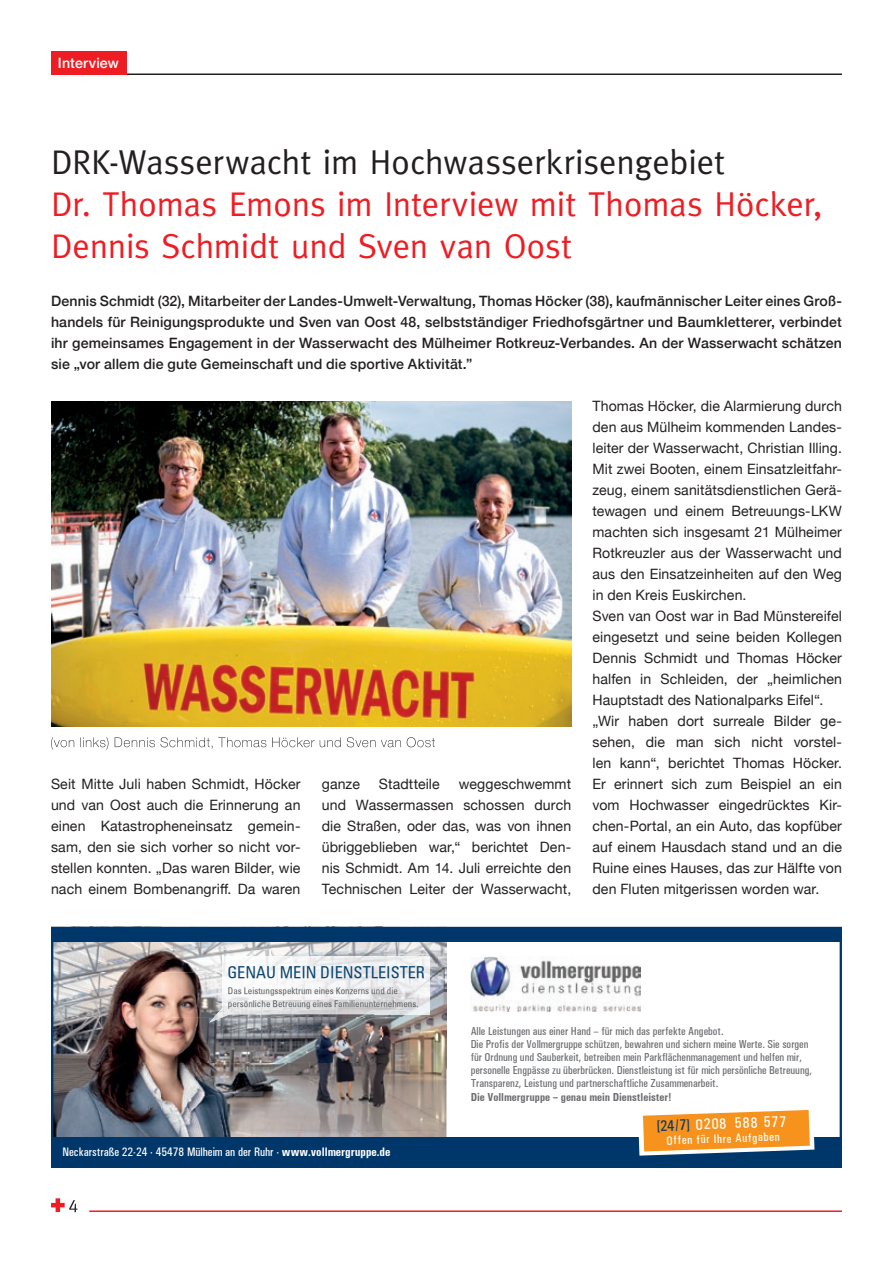
<style>
.page{position:relative;width:893px;height:1263px;background:#fff}
.page>*{position:absolute;margin:0;border:0;box-sizing:border-box;transform-origin:0 0}
.t1{font:34.5px/42px "Meta";letter-spacing:-.005em;color:#ee1d23}
.t2{font:34.5px "Meta";color:#231f20}
.t3{font:16.2px "Univers Condensed";color:#094571}
.t4{font:500 condensed 15.45px "Univers";color:#fff}
.t5{font:14.25px/21px "Helvetica Neue";letter-spacing:.01em;color:#231f20;text-align:justify}
.t6{font:500 14.25px/21px "Helvetica Neue";letter-spacing:.01em;color:#231f20;text-align:justify}
.t7{font:500 14.25px "Helvetica Neue";letter-spacing:.01em;color:#fff}
.t8{font:500 condensed 12.3px "Univers";color:#fff}
.t9{font:500 condensed 11.55px/13px "Univers";color:#6c6d70}
.t10{font:700 condensed 11.55px "Univers";color:#6c6d70}
.t11{font:9px/12.6px "Univers Condensed";color:#55595b}
.s1{font-family:"Univers Condensed";font-weight:400;font-stretch:normal}
.s2{font-weight:700}
.s3{color:#00376b}
</style>
<div class="page">
<hr style="left:89px;top:1210px;width:753px;height:2px;background:#ee1d23">
<hr style="left:120px;top:74px;width:722px;height:1px;background:#231f20">
<div style="left:51px;top:51px;width:76px;height:24px;background:#ee1d23"></div>
<svg style="left:51px;top:1198px;width:26px;height:14px"></svg>
<svg style="left:51px;top:737px;width:384px;height:12px"></svg>
<img style="left:51px;top:942px;width:791px;height:195px">
<img style="left:222px;top:957px;width:153px;height:32px">
<img style="left:375px;top:957px;width:55px;height:57px">
<img style="left:209px;top:989px;width:166px;height:33px">
<img style="left:471px;top:957px;width:170px;height:54px">
<div style="left:51px;top:1137px;width:791px;height:30px;background:#00376b"></div>
<div style="left:51px;top:927px;width:791px;height:15px;background:#00376b"></div>
<svg style="left:638px;top:1105px;width:176px;height:51px"></svg>
<img style="left:51px;top:401px;width:520px;height:325px">
<p class="t7" style="left:58px;top:52px;width:63px">Interview</p>
<h1 class="t2" style="left:51px;top:142px;width:676px">DRK-Wasserwacht im Hochwasserkrisengebiet</h1>
<h1 class="t1" style="left:51px;top:183px;width:773px">Dr. Thomas Emons im Interview mit Thomas Höcker,<br>Dennis Schmidt und Sven van Oost</h1>
<p class="t6" style="left:51px;top:289px;width:792px">Dennis Schmidt (32), Mitarbeiter der Landes-Umwelt-Verwaltung, Thomas Höcker (38), kaufmännischer Leiter eines Groß&shy;handels für Reinigungsprodukte und Sven van Oost 48, selbstständiger Friedhofsgärtner und Baumkletterer, verbindet ihr gemeinsames Engagement in der Wasserwacht des Mülheimer Rotkreuz-Verbandes. An der Wasserwacht schätzen sie „vor allem die gute Gemeinschaft und die sportive Aktivität.”</p>
<p class="t5" style="left:51px;top:774px;width:251px">Seit Mitte Juli haben Schmidt, Höcker und van Oost auch die Erinnerung an einen Katastropheneinsatz gemein&shy;sam, den sie sich vorher so nicht vor&shy;stellen konnten. „Das waren Bilder, wie nach einem Bombenangriff. Da waren</p>
<p class="t5" style="left:322px;top:774px;width:40px">ganze</p>
<p class="t5" style="left:379px;top:774px;width:62px">Stadtteile</p>
<p class="t5" style="left:322px;top:774px;width:251px;text-indent:137px">weggeschwemmt und Wassermassen schossen durch die Straßen, oder das, was von ihnen übriggeblieben war,“ berichtet Den&shy;nis Schmidt. Am 14. Juli erreichte den Technischen Leiter der Wasserwacht,</p>
<p class="t5" style="left:592px;top:396px;width:251px;text-align:left">Thomas Höcker, die Alarmierung durch den aus Mülheim kommenden Landes&shy;leiter der Wasserwacht, Christian Illing.<br>Mit zwei Booten, einem Einsatzleitfahr&shy;zeug, einem sanitätsdienstlichen Gerä&shy;tewagen und einem Betreuungs-LKW machten sich insgesamt 21 Mülheimer Rotkreuzler aus der Wasserwacht und aus den Einsatzeinheiten auf den Weg in den Kreis Euskirchen.<br>Sven van Oost war in Bad Münstereifel eingesetzt und seine beiden Kollegen Dennis Schmidt und Thomas Höcker halfen in Schleiden, der „heimlichen Hauptstadt des Nationalparks Eifel“. „Wir haben dort surreale Bilder ge&shy;sehen, die man sich nicht vorstel&shy;len kann“, berichtet Thomas Höcker.<br>Er erinnert sich zum Beispiel an ein vom Hochwasser eingedrücktes Kir&shy;chen-Portal, an ein Auto, das kopfüber auf einem Hausdach stand und an die Ruine eines Hauses, das zur Hälfte von den Fluten mitgerissen worden war.</p>
<p class="t3" style="left:227px;top:962px;width:199px">GENAU MEIN DIENSTLEISTER</p>
<p class="t11" style="left:228px;top:984px;width:192px">Das Leistungsspektrum eines Konzerns und die persönliche Betreuung eines Familienunternehmens.</p>
<p class="t8" style="left:62px;top:1144px;width:329px">Neckarstraße 22-24 <span class="s1">·</span> 45478 Mülheim an der Ruhr <span class="s1">·</span> <span class="s2">www.vollmergruppe.de</span></p>
<p class="t9" style="left:471px;top:1024px;width:343px">Alle Leistungen aus einer Hand – für mich das perfekte Angebot.<br>Die Profis der Vollmergruppe schützen, bewahren und sichern meine Werte. Sie sorgen für Ordnung und Sauberkeit, betreiben mein Parkflächenmanagement und helfen mir, personelle Engpässe zu überbrücken. Dienstleistung ist für mich persönliche Betreuung, Transparenz, Leistung und partnerschaftliche Zusammenarbeit.</p>
<p class="t10" style="left:471px;top:1090px;width:203px">Die Vollmergruppe – genau mein Dienstleister!</p>
<p class="t4" style="left:656px;top:1117px;width:131px;rotate:-2deg"><span class="s3">[24/7]</span> 0208 588 577</p>
<p class="t8" style="left:666px;top:1133px;width:115px;rotate:-2deg">Offen für Ihre Aufgaben</p>
</div>
